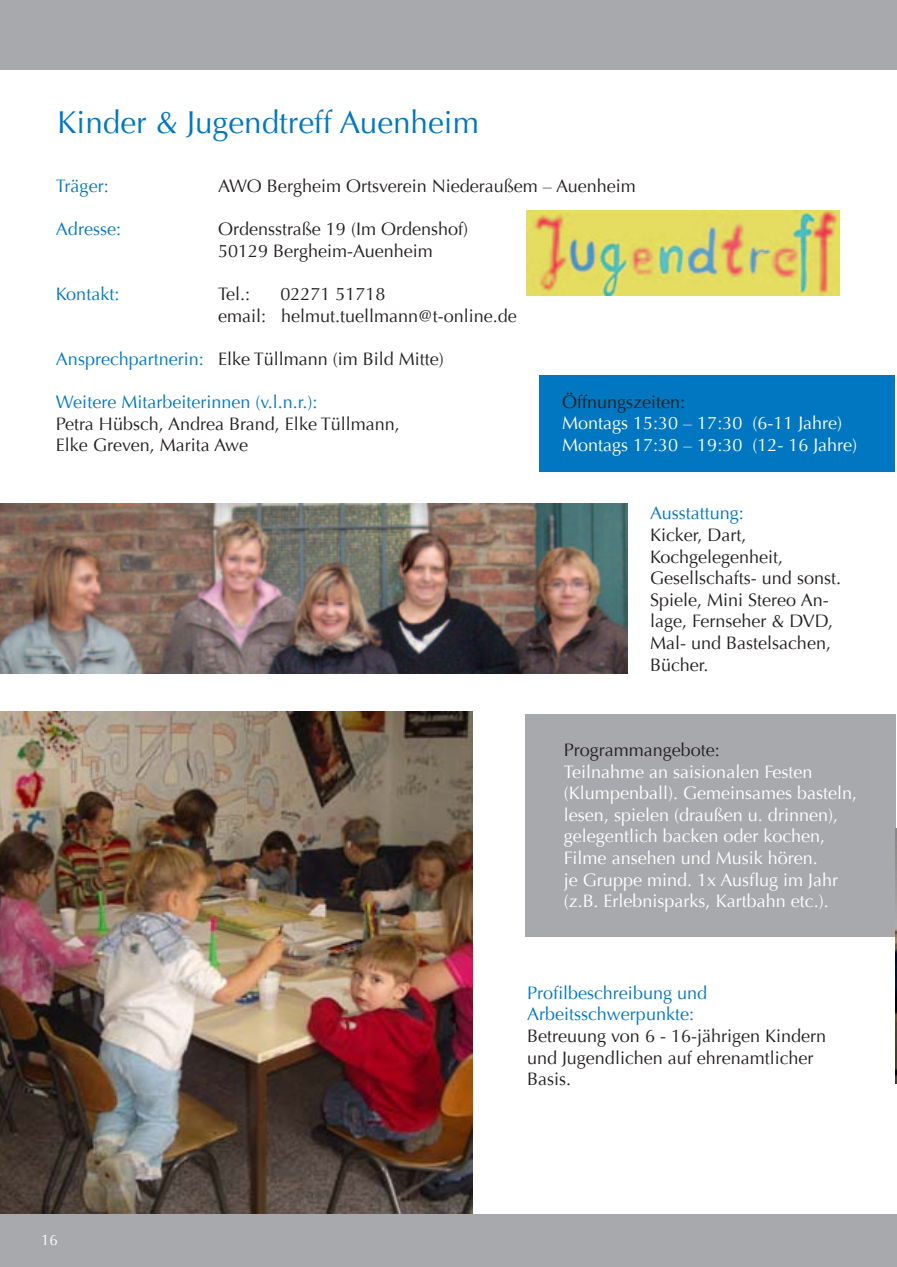
<style>
.page{position:relative;width:897px;height:1267px;background:#fff}
.page>*{position:absolute;margin:0;border:0;box-sizing:border-box;transform-origin:0 0}
.t1{font:31.5px "Optima";color:#0077c0}
.t2{font:18px/21.6px "Optima";color:#231f20}
.t3{font:18px/21.6px "Optima";color:#fff}
.t4{font:18px/21.6px "Optima";color:#0077c0}
.t5{font:15px "Optima";color:#fff}
.s1{color:#0077c0}
</style>
<div class="page">
<div style="left:0;top:0;width:895px;height:70px;background:#a8a9ad"></div>
<div style="left:0;top:1214px;width:895px;height:52px;background:#a8a9ad"></div>
<hr style="left:895px;top:0;width:1px;height:70px;background:#a8a9ad">
<hr style="left:895px;top:1214px;width:1px;height:52px;background:#a8a9ad">
<div style="left:539px;top:375px;width:356px;height:96px;background:#0077c0"></div>
<div style="left:525px;top:714px;width:370px;height:222px;background:#a8a9ad"></div>
<img style="left:0;top:503px;width:627px;height:170px">
<img style="left:0;top:711px;width:472px;height:502px">
<img style="left:895px;top:828px;width:1px;height:255px">
<img style="left:526px;top:210px;width:313px;height:85px">
<h1 class="t1" style="left:57px;top:104px;width:423px">Kinder &amp; Jugendtreff Auenheim</h1>
<p class="t4" style="left:56px;top:175px;width:54px">Träger:</p>
<p class="t2" style="left:218px;top:175px;width:419px">AWO Bergheim Ortsverein Niederaußem – Auenheim</p>
<p class="t4" style="left:56px;top:218px;width:67px">Adresse:</p>
<p class="t2" style="left:218px;top:218px;width:251px">Ordensstraße 19 (Im Ordenshof)<br>50129 Bergheim-Auenheim</p>
<p class="t4" style="left:56px;top:283px;width:65px">Kontakt:</p>
<p class="t2" style="left:218px;top:283px;width:34px">Tel.:</p>
<p class="t2" style="left:218px;top:283px;width:300px;text-indent:62px">02271 51718<br>email: helmut.tuellmann@t-online.de</p>
<p class="t2" style="left:56px;top:348px;width:389px"><span class="s1">Ansprechpartnerin:</span> Elke Tüllmann (im Bild Mitte)</p>
<p class="t4" style="left:56px;top:391px;width:263px">Weitere Mitarbeiterinnen (v.l.n.r.):</p>
<p class="t2" style="left:56px;top:413px;width:345px">Petra Hübsch, Andrea Brand, Elke Tüllmann,<br>Elke Greven, Marita Awe</p>
<p class="t2" style="left:562px;top:391px;width:125px">Öffnungszeiten:</p>
<p class="t3" style="left:562px;top:412px;width:296px">Montags 15:30 – 17:30 (6-11 Jahre)<br>Montags 17:30 – 19:30 (12- 16 Jahre)</p>
<p class="t4" style="left:650px;top:502px;width:95px">Ausstattung:</p>
<p class="t2" style="left:650px;top:524px;width:192px">Kicker, Dart,<br>Kochgelegenheit,<br>Gesellschafts- und sonst.<br>Spiele, Mini Stereo An&shy;lage, Fernseher &amp; DVD,<br>Mal- und Bastelsachen,<br>Bücher.</p>
<p class="t2" style="left:564px;top:739px;width:157px">Programmangebote:</p>
<p class="t3" style="left:564px;top:761px;width:295px">Teilnahme an saisionalen Festen (Klumpenball). Gemeinsames basteln, lesen, spielen (draußen u. drinnen), gelegentlich backen oder kochen, Filme ansehen und Musik hören.<br>je Gruppe mind. 1x Ausflug im Jahr (z.B. Erlebnisparks, Kartbahn etc.).</p>
<p class="t5" style="left:41px;top:1230px;width:18px">16</p>
<p class="t4" style="left:527px;top:982px;width:181px">Profilbeschreibung und<br>Arbeitsschwerpunkte:</p>
<p class="t2" style="left:527px;top:1025px;width:300px">Betreuung von 6 - 16-jährigen Kindern und Jugendlichen auf ehrenamtlicher<br>Basis.</p>
</div>
